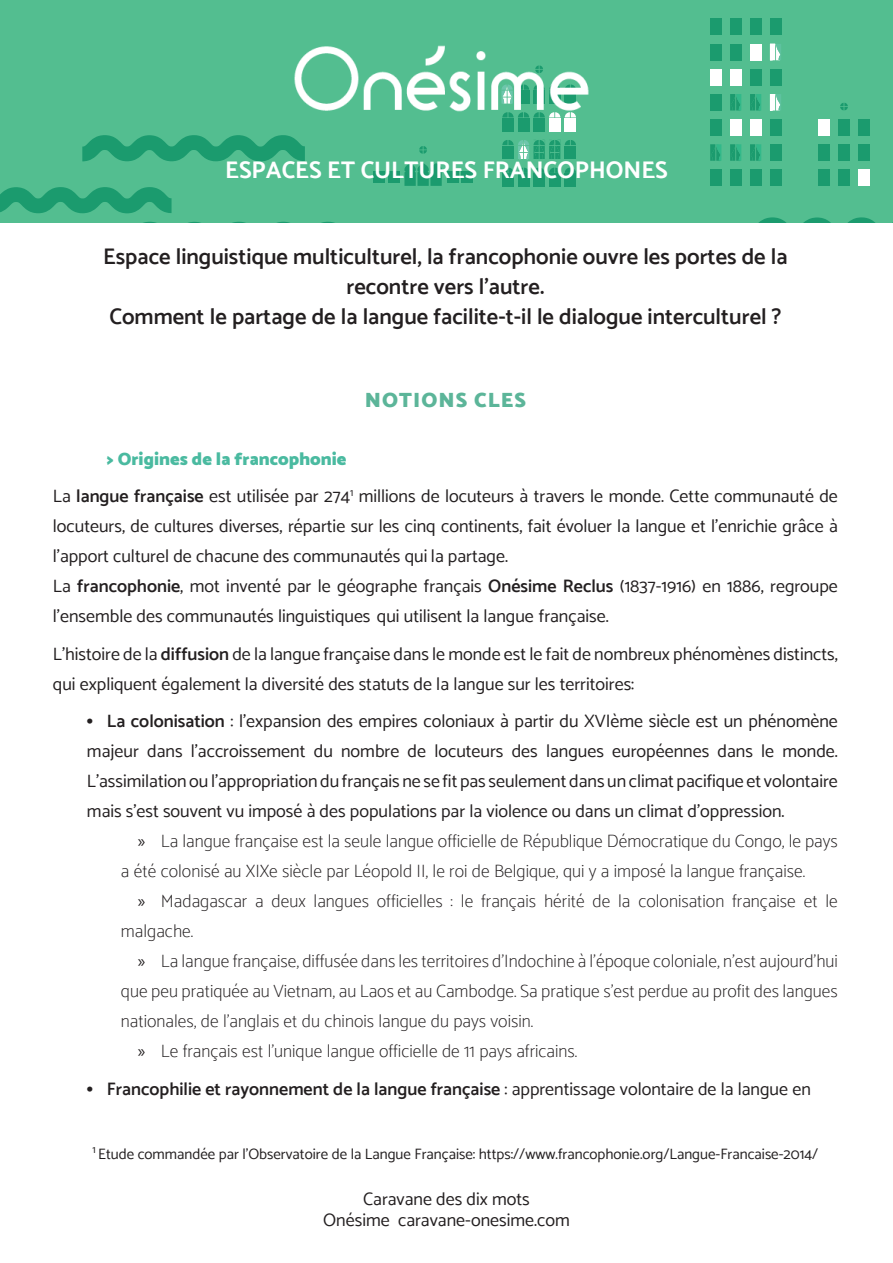
<style>
.page{position:relative;width:893px;height:1263px;background:#fff}
.page>*{position:absolute;margin:0;border:0;box-sizing:border-box;transform-origin:0 0}
.t1{font:700 24px "Catamaran";color:#fff}
.t2{font:600 22.5px/30px "Catamaran";color:#231f20;text-align:center}
.t3{font:900 21px "Catamaran";letter-spacing:.05em;color:#5cb599}
.t4{font:18px/30px "Catamaran";color:#231f20;text-align:justify}
.t5{font:100 18px/30px "Catamaran";color:#231f20}
.t6{font:600 18px "Catamaran";color:#231f20}
.t7{font:900 18px "Catamaran";color:#4abaa0}
.t8{font:15px "Catamaran";color:#231f20}
.s1{font-weight:600}
.s2{font-family:"Times"}
.s3{font-family:"Myriad Pro";font-weight:400}
.s4{font-family:"Times";font-weight:400}
.s5{font-weight:400}
</style>
<div class="page">
<div style="left:0;top:0;width:893px;height:223px;background:#53be90"></div>
<div style="left:858px;top:169px;width:5px;height:17px;background:#fff"></div>
<div style="left:864px;top:169px;width:5px;height:17px;background:#fff"></div>
<div style="left:838px;top:169px;width:5px;height:17px;background:#1b9b6e"></div>
<div style="left:844px;top:169px;width:6px;height:17px;background:#1b9b6e"></div>
<div style="left:818px;top:169px;width:6px;height:17px;background:#1b9b6e"></div>
<div style="left:824px;top:169px;width:6px;height:17px;background:#1b9b6e"></div>
<div style="left:858px;top:144px;width:5px;height:17px;background:#1b9b6e"></div>
<div style="left:864px;top:144px;width:5px;height:17px;background:#1b9b6e"></div>
<div style="left:838px;top:144px;width:5px;height:17px;background:#1b9b6e"></div>
<div style="left:844px;top:144px;width:6px;height:17px;background:#1b9b6e"></div>
<div style="left:818px;top:144px;width:6px;height:17px;background:#1b9b6e"></div>
<div style="left:824px;top:144px;width:6px;height:17px;background:#1b9b6e"></div>
<div style="left:858px;top:119px;width:5px;height:17px;background:#1b9b6e"></div>
<div style="left:864px;top:119px;width:5px;height:17px;background:#1b9b6e"></div>
<div style="left:838px;top:119px;width:5px;height:17px;background:#1b9b6e"></div>
<div style="left:844px;top:119px;width:6px;height:17px;background:#1b9b6e"></div>
<div style="left:818px;top:119px;width:6px;height:17px;background:#fff"></div>
<div style="left:824px;top:119px;width:6px;height:17px;background:#fff"></div>
<svg style="left:840px;top:103px;width:8px;height:7px"></svg>
<div style="left:710px;top:69px;width:5px;height:16px;background:#fff"></div>
<div style="left:716px;top:69px;width:5px;height:16px;background:#fff"></div>
<div style="left:730px;top:119px;width:5px;height:17px;background:#fff"></div>
<div style="left:736px;top:119px;width:5px;height:17px;background:#fff"></div>
<div style="left:750px;top:44px;width:5px;height:16px;background:#fff"></div>
<div style="left:756px;top:44px;width:5px;height:16px;background:#fff"></div>
<div style="left:730px;top:69px;width:5px;height:16px;background:#fff"></div>
<div style="left:736px;top:69px;width:5px;height:16px;background:#fff"></div>
<div style="left:750px;top:119px;width:5px;height:17px;background:#fff"></div>
<div style="left:756px;top:119px;width:5px;height:17px;background:#fff"></div>
<div style="left:770px;top:169px;width:5px;height:17px;background:#1b9b6e"></div>
<div style="left:776px;top:169px;width:5px;height:17px;background:#1b9b6e"></div>
<div style="left:750px;top:169px;width:5px;height:17px;background:#1b9b6e"></div>
<div style="left:756px;top:169px;width:5px;height:17px;background:#1b9b6e"></div>
<div style="left:730px;top:169px;width:5px;height:17px;background:#1b9b6e"></div>
<div style="left:736px;top:169px;width:5px;height:17px;background:#1b9b6e"></div>
<div style="left:710px;top:169px;width:5px;height:17px;background:#1b9b6e"></div>
<div style="left:716px;top:169px;width:5px;height:17px;background:#1b9b6e"></div>
<div style="left:770px;top:144px;width:5px;height:17px;background:#1b9b6e"></div>
<div style="left:776px;top:144px;width:5px;height:17px;background:#1b9b6e"></div>
<div style="left:770px;top:119px;width:5px;height:17px;background:#1b9b6e"></div>
<div style="left:776px;top:119px;width:5px;height:17px;background:#1b9b6e"></div>
<div style="left:710px;top:119px;width:5px;height:17px;background:#1b9b6e"></div>
<div style="left:716px;top:119px;width:5px;height:17px;background:#1b9b6e"></div>
<div style="left:710px;top:94px;width:5px;height:16px;background:#1b9b6e"></div>
<div style="left:716px;top:94px;width:5px;height:16px;background:#1b9b6e"></div>
<div style="left:770px;top:69px;width:5px;height:16px;background:#1b9b6e"></div>
<div style="left:776px;top:69px;width:5px;height:16px;background:#1b9b6e"></div>
<div style="left:750px;top:69px;width:5px;height:16px;background:#1b9b6e"></div>
<div style="left:756px;top:69px;width:5px;height:16px;background:#1b9b6e"></div>
<div style="left:730px;top:44px;width:5px;height:16px;background:#1b9b6e"></div>
<div style="left:736px;top:44px;width:5px;height:16px;background:#1b9b6e"></div>
<div style="left:710px;top:44px;width:5px;height:16px;background:#1b9b6e"></div>
<div style="left:716px;top:44px;width:5px;height:16px;background:#1b9b6e"></div>
<div style="left:770px;top:19px;width:5px;height:16px;background:#1b9b6e"></div>
<div style="left:776px;top:19px;width:5px;height:16px;background:#1b9b6e"></div>
<div style="left:750px;top:19px;width:5px;height:16px;background:#1b9b6e"></div>
<div style="left:756px;top:19px;width:5px;height:16px;background:#1b9b6e"></div>
<div style="left:730px;top:19px;width:5px;height:16px;background:#1b9b6e"></div>
<div style="left:736px;top:19px;width:5px;height:16px;background:#1b9b6e"></div>
<div style="left:710px;top:19px;width:5px;height:16px;background:#1b9b6e"></div>
<div style="left:716px;top:19px;width:5px;height:16px;background:#1b9b6e"></div>
<svg style="left:770px;top:94px;width:11px;height:16px"></svg>
<svg style="left:770px;top:44px;width:11px;height:16px"></svg>
<svg style="left:730px;top:94px;width:11px;height:16px"></svg>
<svg style="left:750px;top:94px;width:11px;height:16px"></svg>
<svg style="left:750px;top:144px;width:11px;height:17px"></svg>
<svg style="left:730px;top:144px;width:11px;height:17px"></svg>
<svg style="left:710px;top:144px;width:11px;height:17px"></svg>
<svg style="left:502px;top:168px;width:74px;height:19px"></svg>
<svg style="left:502px;top:127px;width:74px;height:4px"></svg>
<svg style="left:502px;top:140px;width:74px;height:19px"></svg>
<div style="left:388px;top:171px;width:5px;height:11px;background:#1b9b6e"></div>
<div style="left:394px;top:171px;width:5px;height:11px;background:#1b9b6e"></div>
<div style="left:462px;top:171px;width:5px;height:11px;background:#1b9b6e"></div>
<div style="left:468px;top:171px;width:5px;height:11px;background:#1b9b6e"></div>
<div style="left:373px;top:171px;width:5px;height:11px;background:#1b9b6e"></div>
<div style="left:379px;top:171px;width:6px;height:11px;background:#1b9b6e"></div>
<div style="left:447px;top:171px;width:5px;height:11px;background:#1b9b6e"></div>
<div style="left:453px;top:171px;width:5px;height:11px;background:#1b9b6e"></div>
<svg style="left:419px;top:146px;width:8px;height:8px"></svg>
<svg style="left:404px;top:163px;width:38px;height:23px"></svg>
<svg style="left:0;top:187px;width:172px;height:26px"></svg>
<svg style="left:82px;top:135px;width:223px;height:26px"></svg>
<svg style="left:758px;top:217px;width:135px;height:6px"></svg>
<svg style="left:143px;top:222px;width:192px;height:1px"></svg>
<img style="left:294px;top:45px;width:295px;height:82px">
<p class="t1" style="left:225px;top:156px;width:444px">ESPACES ET CULTURES FRANCOPHONES</p>
<p class="t2" style="left:103px;top:241px;width:686px">Espace linguistique multiculturel, la francophonie ouvre les portes de la recontre vers l’autre.</p>
<p class="t2" style="left:109px;top:301px;width:673px">Comment le partage de la langue facilite-t-il le dialogue interculturel ?</p>
<p class="t3" style="left:365px;top:388px;width:163px">NOTIONS CLES</p>
<p class="t7" style="left:107px;top:448px;width:241px">&gt; Origines de la francophonie</p>
<p class="t4" style="left:53px;top:481px;width:786px">La <span class="s1">langue française</span> est utilisée par 274<sup>1</sup> millions de locuteurs à travers le monde. Cette communauté de locuteurs, de cultures diverses, répartie sur les cinq continents, fait évoluer la langue et l’enrichie grâce à l’apport culturel de chacune des communautés qui la partage.</p>
<p class="t4" style="left:53px;top:571px;width:786px">La <span class="s1">francophonie</span>, mot inventé par le géographe français <span class="s1">Onésime Reclus</span> (1837-1916) en 1886, regroupe l’ensemble des communautés linguistiques qui utilisent la langue française.</p>
<p class="t4" style="left:53px;top:638px;width:786px">L’histoire de la <span class="s1">diffusion</span> de la langue française dans le monde est le fait de nombreux phénomènes distincts, qui expliquent également la diversité des statuts de la langue sur les territoires:</p>
<p class="t4" style="left:87px;top:706px;width:752px"><span class="s2">•</span> <span class="s1">La colonisation</span> : l’expansion des empires coloniaux à partir du XVIème siècle est un phénomène majeur dans l’accroissement du nombre de locuteurs des langues européennes dans le monde.<br>L’assimilation ou l’appropriation du français ne se fit pas seulement dans un climat pacifique et volontaire mais s’est souvent vu imposé à des populations par la violence ou dans un climat d’oppression.</p>
<p class="t5" style="left:121px;top:826px;width:718px;text-indent:17px"><span class="s3">»</span> La langue française est la seule langue officielle de République Démocratique du Congo, le pays a été colonisé au XIXe siècle par Léopold II, le roi de Belgique, qui y a imposé la langue française.</p>
<p class="t5" style="left:121px;top:886px;width:718px;text-indent:17px"><span class="s3">»</span> Madagascar a deux langues officielles : le français hérité de la colonisation française et le malgache.</p>
<p class="t5" style="left:121px;top:946px;width:718px;text-align:justify;text-indent:17px"><span class="s3">»</span> La langue française, diffusée dans les territoires d’Indochine à l’époque coloniale, n’est aujourd’hui que peu pratiquée au Vietnam, au Laos et au Cambodge. Sa pratique s’est perdue au profit des langues nationales, de l’anglais et du chinois langue du pays voisin.</p>
<p class="t5" style="left:138px;top:1036px;width:441px"><span class="s3">»</span> Le français est l’unique langue officielle de 11 pays africains.</p>
<p class="t6" style="left:87px;top:1078px;width:725px"><span class="s4">•</span> Francophilie et rayonnement de la langue française <span class="s5">: apprentissage volontaire de la langue en</span></p>
<p class="t8" style="left:92px;top:1145px;width:727px"><sup>1</sup> Etude commandée par l’Observatoire de la Langue Française: https://www.francophonie.org/Langue-Francaise-2014/</p>
<p class="t4" style="left:323px;top:1188px;width:248px;line-height:21.6px;text-align:center">Caravane des dix mots<br>Onésime caravane-onesime.com</p>
</div>
